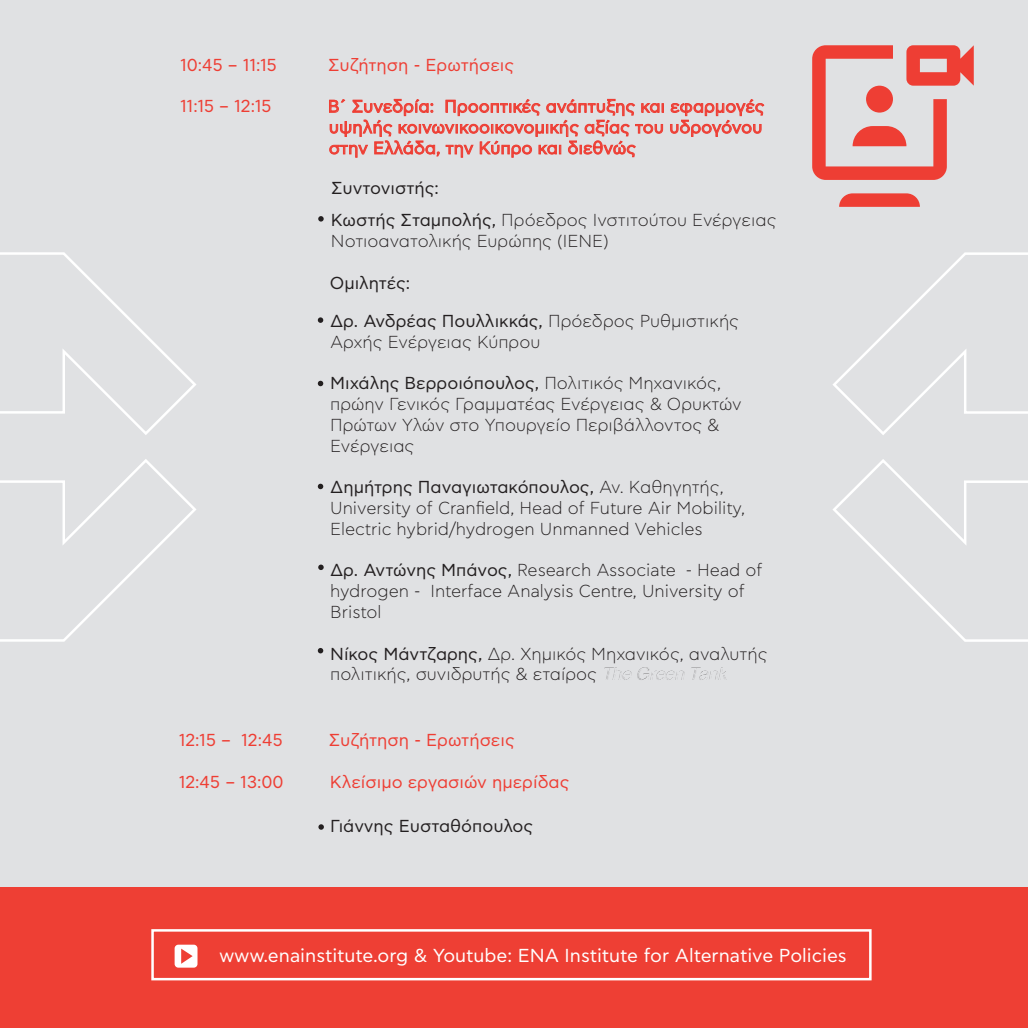
<style>
.page{position:relative;width:1028px;height:1028px;background:#fff}
.page>*{position:absolute;margin:0;border:0;box-sizing:border-box;transform-origin:0 0}
.t1{font:18.75px "CF Asty Std";color:#fff}
.t2{font:300 17.38px/20.8px "CF Asty Std";color:#231f20}
.t3{font:17.38px/20.8px "CF Asty Std";color:#ee3e34;text-align:justify}
.t4{font:17.38px/31.6px "CF Asty Std";color:#231f20}
.s1{font-weight:300}
.s2{font-weight:400}
.s3{font-family:"Helvetica";font-style:italic}
</style>
<div class="page">
<div style="left:0;top:0;width:1028px;height:901px;background:#e0e1e3"></div>
<svg style="left:839px;top:193px;width:81px;height:14px"></svg>
<svg style="left:812px;top:45px;width:161px;height:135px"></svg>
<div style="left:0;top:887px;width:1028px;height:141px;background:#ee3f34"></div>
<div style="left:151px;top:929px;width:720px;height:51px;border:2px solid #fff"></div>
<svg style="left:833px;top:252px;width:195px;height:183px"></svg>
<svg style="left:833px;top:459px;width:195px;height:183px"></svg>
<svg style="left:0;top:252px;width:196px;height:183px"></svg>
<svg style="left:0;top:459px;width:196px;height:183px"></svg>
<svg style="left:175px;top:944px;width:22px;height:23px"></svg>
<svg style="left:670px;top:99px;width:94px;height:38px"></svg>
<svg style="left:329px;top:99px;width:335px;height:59px"></svg>
<svg style="left:318px;top:216px;width:6px;height:5px"></svg>
<svg style="left:318px;top:317px;width:5px;height:6px"></svg>
<svg style="left:318px;top:381px;width:5px;height:5px"></svg>
<svg style="left:318px;top:484px;width:5px;height:5px"></svg>
<svg style="left:318px;top:564px;width:6px;height:6px"></svg>
<svg style="left:318px;top:648px;width:5px;height:5px"></svg>
<svg style="left:318px;top:824px;width:6px;height:5px"></svg>
<p class="t3" style="left:180px;top:55px;width:98px">10:45 – 11:15</p>
<p class="t3" style="left:328px;top:55px;width:187px">Συζήτηση - Ερωτήσεις</p>
<p class="t3" style="left:180px;top:96px;width:93px">11:15 – 12:15</p>
<p class="t3" style="left:328px;top:96px;width:438px">Β΄ Συνεδρία: Προοπτικές ανάπτυξης και εφαρμογές υψηλής κοινωνικοοικονομικής αξίας του υδρογόνου στην Ελλάδα, την Κύπρο και διεθνώς</p>
<p class="t4" style="left:331px;top:173px;width:447px">Συντονιστής:<br>Κωστής Σταμπολής, <span class="s1">Πρόεδρος Ινστιτούτου Ενέργειας</span></p>
<p class="t2" style="left:331px;top:230px;width:279px">Νοτιοανατολικής Ευρώπης (ΙΕΝΕ)</p>
<p class="t4" style="left:330px;top:265px;width:411px;line-height:37.8px">Ομιλητές:<br>Δρ. Ανδρέας Πουλλικκάς, <span class="s1">Πρόεδρος Ρυθμιστικής</span></p>
<p class="t2" style="left:330px;top:331px;width:212px">Αρχής Ενέργειας Κύπρου</p>
<p class="t2" style="left:330px;top:373px;width:413px"><span class="s2">Μιχάλης Βερροιόπουλος,</span> Πολιτικός Μηχανικός, πρώην Γενικός Γραμματέας Ενέργειας &amp; Ορυκτών Πρώτων Υλών στο Υπουργείο Περιβάλλοντος &amp; Ενέργειας</p>
<p class="t2" style="left:330px;top:477px;width:416px"><span class="s2">Δημήτρης Παναγιωτακόπουλος,</span> Αν. Καθηγητής,<br>University of Cranfield, Head of Future Air Mobility,<br>Electric hybrid/hydrogen Unmanned Vehicles</p>
<p class="t2" style="left:330px;top:560px;width:434px"><span class="s2">Δρ. Αντώνης Μπάνος,</span> Research Associate - Head of hydrogen - Interface Analysis Centre, University of<br>Bristol</p>
<p class="t2" style="left:330px;top:643px;width:439px"><span class="s2">Νίκος Μάντζαρης,</span> Δρ. Xημικός Mηχανικός, αναλυτής πολιτικής, συνιδρυτής &amp; εταίρος <span class="s3">The Green Tank</span></p>
<p class="t3" style="left:179px;top:730px;width:105px">12:15 – 12:45</p>
<p class="t3" style="left:329px;top:730px;width:187px">Συζήτηση - Ερωτήσεις</p>
<p class="t3" style="left:179px;top:771px;width:106px">12:45 – 13:00</p>
<p class="t3" style="left:330px;top:771px;width:241px">Κλείσιμο εργασιών ημερίδας</p>
<p class="t4" style="left:330px;top:810px;width:205px">Γιάννης Ευσταθόπουλος</p>
<p class="t1" style="left:219px;top:944px;width:629px">www.enainstitute.org &amp; Youtube: ENA Institute for Alternative Policies</p>
</div>
